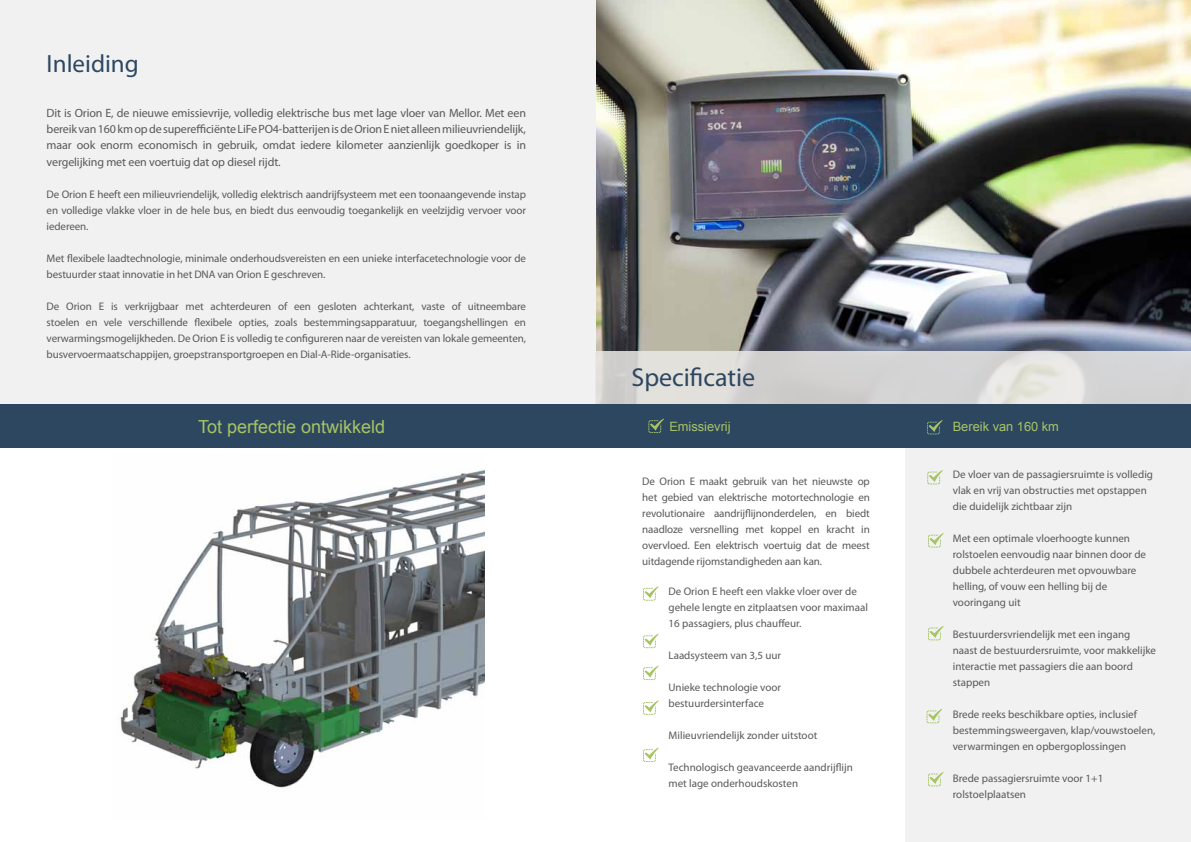
<style>
.page{position:relative;width:1191px;height:842px;background:#fff}
.page>*{position:absolute;margin:0;border:0;box-sizing:border-box;transform-origin:0 0}
.t1{font:26px "Myriad Pro";color:#2e4761}
.t2{font:25px "Myriad Pro";color:#2e4761}
.t3{font:18px "Arial";color:#a6c463}
.t4{font:12.8px "Arial";color:#a6c463}
.t5{font:12px/16.3px "Myriad Pro";letter-spacing:-.01em;color:#58595b;text-align:justify}
.t6{font:11px/16px "Myriad Pro";color:#58595b}
</style>
<div class="page">
<div style="left:905px;top:448px;width:286px;height:394px;background:#f1f1f2"></div>
<img style="left:595px;top:0;width:596px;height:351px">
<div style="left:0;top:0;width:595px;height:431px;background:#f1f1f2"></div>
<div style="left:0;top:404px;width:1191px;height:44px;background:#2e4761"></div>
<svg style="left:595px;top:351px;width:596px;height:53px;background:#d8d7d6"></svg>
<svg style="left:927px;top:470px;width:15px;height:14px"></svg>
<svg style="left:928px;top:533px;width:15px;height:14px"></svg>
<svg style="left:928px;top:626px;width:15px;height:14px"></svg>
<svg style="left:926px;top:709px;width:16px;height:14px"></svg>
<svg style="left:928px;top:772px;width:15px;height:14px"></svg>
<svg style="left:643px;top:586px;width:15px;height:15px"></svg>
<svg style="left:643px;top:634px;width:15px;height:14px"></svg>
<svg style="left:648px;top:418px;width:16px;height:15px"></svg>
<svg style="left:927px;top:420px;width:15px;height:14px"></svg>
<svg style="left:643px;top:665px;width:15px;height:15px"></svg>
<svg style="left:643px;top:700px;width:15px;height:15px"></svg>
<svg style="left:643px;top:747px;width:15px;height:15px"></svg>
<img style="left:120px;top:469px;width:365px;height:319px">
<h2 class="t2" style="left:47px;top:48px;width:94px">Inleiding</h2>
<p class="t5" style="left:47px;top:104px;width:481px">Dit is Orion E, de nieuwe emissievrije, volledig elektrische bus met lage vloer van Mellor. Met een bereik van 160 km op de superefficiënte LiFe PO4-batterijen is de Orion E niet alleen milieuvriendelijk, maar ook enorm economisch in gebruik, omdat iedere kilometer aanzienlijk goedkoper is in vergelijking met een voertuig dat op diesel rijdt.</p>
<p class="t6" style="left:47px;top:186px;width:481px;text-align:justify">De Orion E heeft een milieuvriendelijk, volledig elektrisch aandrijfsysteem met een toonaangevende instap en volledige vlakke vloer in de hele bus, en biedt dus eenvoudig toegankelijk en veelzijdig vervoer voor iedereen.</p>
<p class="t6" style="left:47px;top:250px;width:481px">Met flexibele laadtechnologie, minimale onderhoudsvereisten en een unieke interfacetechnologie voor de bestuurder staat innovatie in het DNA van Orion E geschreven.</p>
<p class="t6" style="left:47px;top:298px;width:481px;text-align:justify">De Orion E is verkrijgbaar met achterdeuren of een gesloten achterkant, vaste of uitneembare stoelen en vele verschillende flexibele opties, zoals bestemmingsapparatuur, toegangshellingen en verwarmingsmogelijkheden. De Orion E is volledig te configureren naar de vereisten van lokale gemeenten, busvervoermaatschappijen, groepstransportgroepen en Dial-A-Ride-organisaties.</p>
<h1 class="t1" style="left:631px;top:361px;width:125px">Specificatie</h1>
<h3 class="t3" style="left:198px;top:415px;width:189px">Tot perfectie ontwikkeld</h3>
<p class="t4" style="left:669px;top:418px;width:63px">Emissievrij</p>
<p class="t4" style="left:952px;top:418px;width:108px">Bereik van 160 km</p>
<p class="t6" style="left:642px;top:473px;width:229px;text-align:justify">De Orion E maakt gebruik van het nieuwste op het gebied van elektrische motortechnologie en revolutionaire aandrijflijnonderdelen, en biedt naadloze versnelling met koppel en kracht in overvloed. Een elektrisch voertuig dat de meest uitdagende rijomstandigheden aan kan.</p>
<p class="t6" style="left:952px;top:466px;width:202px">De vloer van de passagiersruimte is volledig vlak en vrij van obstructies met opstappen die duidelijk zichtbaar zijn</p>
<p class="t6" style="left:952px;top:530px;width:195px">Met een optimale vloerhoogte kunnen rolstoelen eenvoudig naar binnen door de dubbele achterdeuren met opvouwbare helling, of vouw een helling bij de vooringang uit</p>
<p class="t6" style="left:952px;top:626px;width:205px">Bestuurdersvriendelijk met een ingang naast de bestuurdersruimte, voor makkelijke interactie met passagiers die aan boord stappen</p>
<p class="t6" style="left:952px;top:706px;width:204px">Brede reeks beschikbare opties, inclusief bestemmingsweergaven, klap/vouwstoelen, verwarmingen en opbergoplossingen</p>
<p class="t6" style="left:952px;top:770px;width:152px">Brede passagiersruimte voor 1+1 rolstoelplaatsen</p>
<p class="t6" style="left:668px;top:583px;width:201px">De Orion E heeft een vlakke vloer over de gehele lengte en zitplaatsen voor maximaal<br>16 passagiers, plus chauffeur.</p>
<p class="t6" style="left:668px;top:647px;width:114px">Laadsysteem van 3,5 uur</p>
<p class="t6" style="left:668px;top:679px;width:114px">Unieke technologie voor bestuurdersinterface</p>
<p class="t6" style="left:668px;top:727px;width:150px">Milieuvriendelijk zonder uitstoot</p>
<p class="t6" style="left:668px;top:759px;width:186px">Technologisch geavanceerde aandrijflijn met lage onderhoudskosten</p>
</div>
